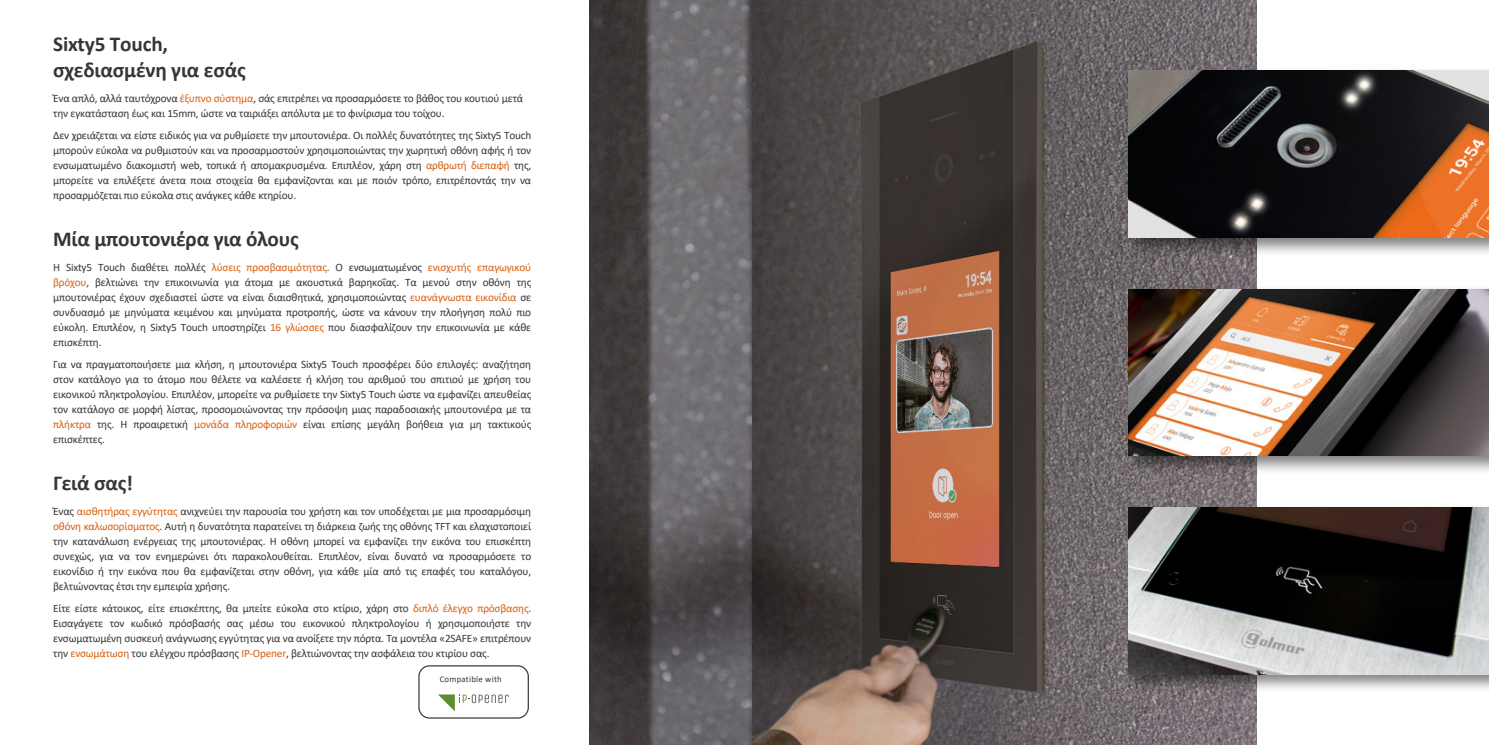
<style>
.page{position:relative;width:1489px;height:745px;background:#fff}
.page>*{position:absolute;margin:0;border:0;box-sizing:border-box;transform-origin:0 0}
.t1{font:700 21.25px/25.5px "Calibri";letter-spacing:-.01em;color:#373636}
.t2{font:11.25px/15px "Calibri";letter-spacing:-.02em;color:#373636;text-align:justify}
.t3{font:8.75px "Calibri";letter-spacing:.025em;color:#373636}
.s1{color:#d86010}
</style>
<div class="page">
<img style="left:751px;top:0;width:505px;height:744px">
<div style="left:1124px;top:284px;width:364px;height:191px;background:#000;opacity:.5"></div>
<img style="left:1128px;top:289px;width:360px;height:166px">
<div style="left:1124px;top:66px;width:364px;height:191px;background:#000;opacity:.5"></div>
<img style="left:1128px;top:71px;width:360px;height:166px">
<div style="left:1124px;top:502px;width:364px;height:191px;background:#000;opacity:.5"></div>
<img style="left:1128px;top:507px;width:360px;height:166px">
<img style="left:590px;top:0;width:161px;height:744px">
<svg style="left:438px;top:694px;width:70px;height:17px"></svg>
<div style="left:418px;top:664px;width:111px;height:54px;border:1px solid #3c3c3b;border-radius:11px"></div>
<h1 class="t1" style="left:53px;top:31px;width:194px">Sixty5 Touch, σχεδιασμένη για εσάς</h1>
<p class="t2" style="left:53px;top:91px;width:471px">Ένα απλό, αλλά ταυτόχρονα <span class="s1">έξυπνο σύστημα</span>, σάς επιτρέπει να προσαρμόσετε το βάθος του κουτιού μετά την εγκατάσταση έως και 15mm, ώστε να ταιριάξει απόλυτα με το φινίρισμα του τοίχου.</p>
<p class="t2" style="left:53px;top:128px;width:479px">Δεν χρειάζεται να είστε ειδικός για να ρυθμίσετε την μπουτονιέρα. Οι πολλές δυνατότητες της Sixty5 Touch μπορούν εύκολα να ρυθμιστούν και να προσαρμοστούν χρησιμοποιώντας την χωρητική οθόνη αφής ή τον ενσωματωμένο διακομιστή web, τοπικά ή απομακρυσμένα. Επιπλέον, χάρη στη <span class="s1">αρθρωτή διεπαφή</span> της, μπορείτε να επιλέξετε άνετα ποια στοιχεία θα εμφανίζονται και με ποιόν τρόπο, επιτρέποντάς την να προσαρμόζεται πιο εύκολα στις ανάγκες κάθε κτηρίου.</p>
<h1 class="t1" style="left:53px;top:225px;width:247px">Μία μπουτονιέρα για όλους</h1>
<p class="t2" style="left:53px;top:259px;width:479px">Η Sixty5 Touch διαθέτει πολλές <span class="s1">λύσεις προσβασιμότητας</span>. Ο ενσωματωμένος <span class="s1">ενισχυτής επαγωγικού βρόχου</span>, βελτιώνει την επικοινωνία για άτομα με ακουστικά βαρηκοΐας. Τα μενού στην οθόνη της μπουτονιέρας έχουν σχεδιαστεί ώστε να είναι διαισθητικά, χρησιμοποιώντας <span class="s1">ευανάγνωστα εικονίδια</span> σε συνδυασμό με μηνύματα κειμένου και μηνύματα προτροπής, ώστε να κάνουν την πλοήγηση πολύ πιο εύκολη. Επιπλέον, η Sixty5 Touch υποστηρίζει <span class="s1">16 γλώσσες</span> που διασφαλίζουν την επικοινωνία με κάθε επισκέπτη.</p>
<p class="t2" style="left:53px;top:356px;width:479px">Για να πραγματοποιήσετε μια κλήση, η μπουτονιέρα Sixty5 Touch προσφέρει δύο επιλογές: αναζήτηση στον κατάλογο για το άτομο που θέλετε να καλέσετε ή κλήση του αριθμού του σπιτιού με χρήση του εικονικού πληκτρολογίου. Επιπλέον, μπορείτε να ρυθμίσετε την Sixty5 Touch ώστε να εμφανίζει απευθείας τον κατάλογο σε μορφή λίστας, προσομοιώνοντας την πρόσοψη μιας παραδοσιακής μπουτονιέρα με τα <span class="s1">πλήκτρα</span> της. Η προαιρετική <span class="s1">μονάδα πληροφοριών</span> είναι επίσης μεγάλη βοήθεια για μη τακτικούς επισκέπτες.</p>
<h1 class="t1" style="left:53px;top:469px;width:81px">Γειά σας!</h1>
<p class="t2" style="left:53px;top:503px;width:479px">Ένας <span class="s1">αισθητήρας εγγύτητας</span> ανιχνεύει την παρουσία του χρήστη και τον υποδέχεται με μια προσαρμόσιμη <span class="s1">οθόνη καλωσορίσματος</span>. Αυτή η δυνατότητα παρατείνει τη διάρκεια ζωής της οθόνης TFT και ελαχιστοποιεί την κατανάλωση ενέργειας της μπουτονιέρας. Η οθόνη μπορεί να εμφανίζει την εικόνα του επισκέπτη συνεχώς, για να τον ενημερώνει ότι παρακολουθείται. Επιπλέον, είναι δυνατό να προσαρμόσετε το εικονίδιο ή την εικόνα που θα εμφανίζεται στην οθόνη, για κάθε μία από τις επαφές του καταλόγου, βελτιώνοντας έτσι την εμπειρία χρήσης.</p>
<p class="t2" style="left:53px;top:600px;width:479px">Είτε είστε κάτοικος, είτε επισκέπτης, θα μπείτε εύκολα στο κτίριο, χάρη στο <span class="s1">διπλό έλεγχο πρόσβασης</span>.<br>Εισαγάγετε τον κωδικό πρόσβασής σας μέσω του εικονικού πληκτρολογίου ή χρησιμοποιήστε την ενσωματωμένη συσκευή ανάγνωσης εγγύτητας για να ανοίξετε την πόρτα. Τα μοντέλα «2SAFE» επιτρέπουν την <span class="s1">ενσωμάτωση</span> του ελέγχου πρόσβασης <span class="s1">IP-Opener</span>, βελτιώνοντας την ασφάλεια του κτιρίου σας.</p>
<p class="t3" style="left:439px;top:672px;width:64px">Compatible with</p>
</div>
